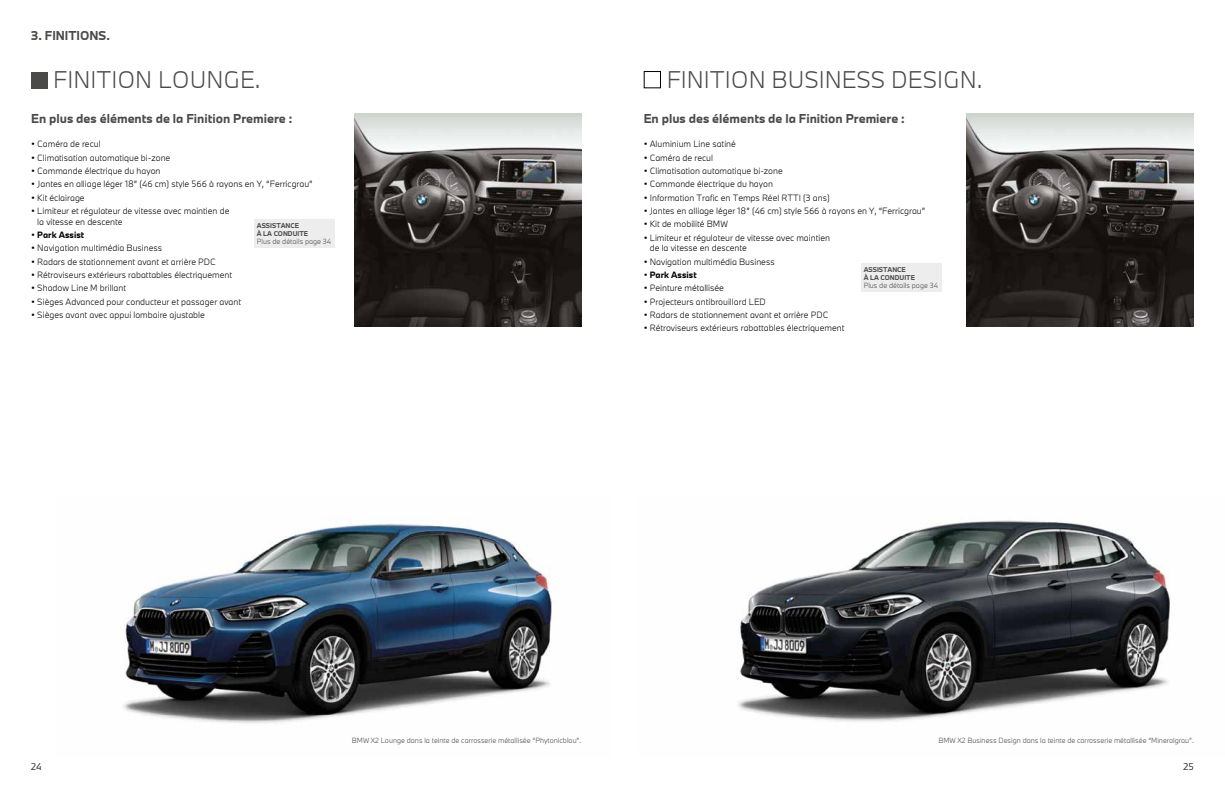
<style>
.page{position:relative;width:1225px;height:794px;background:#fff}
.page>*{position:absolute;margin:0;border:0;box-sizing:border-box;transform-origin:0 0}
.t1{font:300 22.5px "BMW Type Next Latin TT";color:#4a4a49}
.t2{font:700 12px "BMW Type Next Latin TT";color:#4a4a49}
.t3{font:300 9px "BMW Type Next Latin TT";color:#4a4a49}
.t4{font:300 8.5px/10.5px "BMW Type Next Latin TT";color:#000}
.t5{font:700 8.5px "BMW Type Next Latin TT";color:#000}
.t6{font:300 7px "BMW Type Next Latin TT";color:#4a4a49}
.t7{font:700 6.5px/8px "BMW Type Next Latin TT";color:#4a4a49}
.s1{font-weight:300}
</style>
<div class="page">
<div style="left:31px;top:72px;width:16px;height:16px;background:#4a4a49"></div>
<div style="left:643px;top:71px;width:18px;height:17px;border:1px solid #000"></div>
<img style="left:738px;top:520px;width:432px;height:202px">
<img style="left:967px;top:113px;width:226px;height:213px">
<img style="left:123px;top:524px;width:429px;height:199px">
<img style="left:354px;top:113px;width:227px;height:213px">
<div style="left:254px;top:220px;width:80px;height:28px;background:#ededed"></div>
<div style="left:861px;top:264px;width:80px;height:28px;background:#ededed"></div>
<h2 class="t2" style="left:31px;top:28px;width:80px">3. FINITIONS.</h2>
<h1 class="t1" style="left:53px;top:64px;width:209px">FINITION LOUNGE.</h1>
<h2 class="t2" style="left:31px;top:110px;width:263px">En plus des éléments de la Finition Premiere :</h2>
<p class="t4" style="left:31px;top:139px;width:71px">• Caméra de recul</p>
<p class="t4" style="left:31px;top:152px;width:141px">• Climatisation automatique bi-zone</p>
<p class="t4" style="left:31px;top:165px;width:131px">• Commande électrique du hayon</p>
<p class="t4" style="left:31px;top:179px;width:283px">• Jantes en alliage léger 18” (46 cm) style 566 à rayons en Y, “Ferricgrau”</p>
<p class="t4" style="left:31px;top:192px;width:55px">• Kit éclairage</p>
<p class="t4" style="left:37px;top:205px;width:194px;text-indent:-6px">• Limiteur et régulateur de vitesse avec maintien de la vitesse en descente</p>
<p class="t5" style="left:31px;top:229px;width:54px"><span class="s1">•</span> Park Assist</p>
<p class="t4" style="left:31px;top:243px;width:132px">• Navigation multimédia Business</p>
<p class="t4" style="left:31px;top:256px;width:186px">• Radars de stationnement avant et arrière PDC</p>
<p class="t4" style="left:31px;top:269px;width:202px">• Rétroviseurs extérieurs rabattables électriquement</p>
<p class="t4" style="left:31px;top:283px;width:96px">• Shadow Line M brillant</p>
<p class="t4" style="left:31px;top:296px;width:211px">• Sièges Advanced pour conducteur et passager avant</p>
<p class="t4" style="left:31px;top:309px;width:175px">• Sièges avant avec appui lombaire ajustable</p>
<p class="t7" style="left:257px;top:222px;width:53px">ASSISTANCE<br>À LA CONDUITE</p>
<p class="t6" style="left:257px;top:237px;width:76px">Plus de détails page 34</p>
<h1 class="t1" style="left:667px;top:64px;width:317px">FINITION BUSINESS DESIGN.</h1>
<h2 class="t2" style="left:643px;top:110px;width:263px">En plus des éléments de la Finition Premiere :</h2>
<p class="t4" style="left:643px;top:139px;width:94px">• Aluminium Line satiné</p>
<p class="t4" style="left:643px;top:152px;width:71px">• Caméra de recul</p>
<p class="t4" style="left:643px;top:165px;width:141px">• Climatisation automatique bi-zone</p>
<p class="t4" style="left:643px;top:179px;width:131px">• Commande électrique du hayon</p>
<p class="t4" style="left:643px;top:192px;width:188px">• Information Trafic en Temps Réel RTTI (3 ans)</p>
<p class="t4" style="left:643px;top:205px;width:283px">• Jantes en alliage léger 18” (46 cm) style 566 à rayons en Y, “Ferricgrau”</p>
<p class="t4" style="left:643px;top:219px;width:86px">• Kit de mobilité BMW</p>
<p class="t4" style="left:650px;top:232px;width:182px;text-indent:-6px">• Limiteur et régulateur de vitesse avec maintien de la vitesse en descente</p>
<p class="t4" style="left:643px;top:256px;width:132px">• Navigation multimédia Business</p>
<p class="t5" style="left:643px;top:269px;width:54px"><span class="s1">•</span> Park Assist</p>
<p class="t4" style="left:643px;top:283px;width:82px">• Peinture métallisée</p>
<p class="t4" style="left:643px;top:296px;width:124px">• Projecteurs antibrouillard LED</p>
<p class="t4" style="left:643px;top:309px;width:186px">• Radars de stationnement avant et arrière PDC</p>
<p class="t4" style="left:643px;top:323px;width:202px">• Rétroviseurs extérieurs rabattables électriquement</p>
<p class="t7" style="left:863px;top:266px;width:53px">ASSISTANCE<br>À LA CONDUITE</p>
<p class="t6" style="left:863px;top:281px;width:76px">Plus de détails page 34</p>
<p class="t6" style="left:352px;top:735px;width:231px">BMW X2 Lounge dans la teinte de carrosserie métallisée “Phytonicblau”.</p>
<p class="t6" style="left:938px;top:735px;width:257px">BMW X2 Business Design dans la teinte de carrosserie métallisée “Mineralgrau”.</p>
<p class="t3" style="left:31px;top:760px;width:12px">24</p>
<p class="t3" style="left:1183px;top:760px;width:12px">25</p>
</div>
